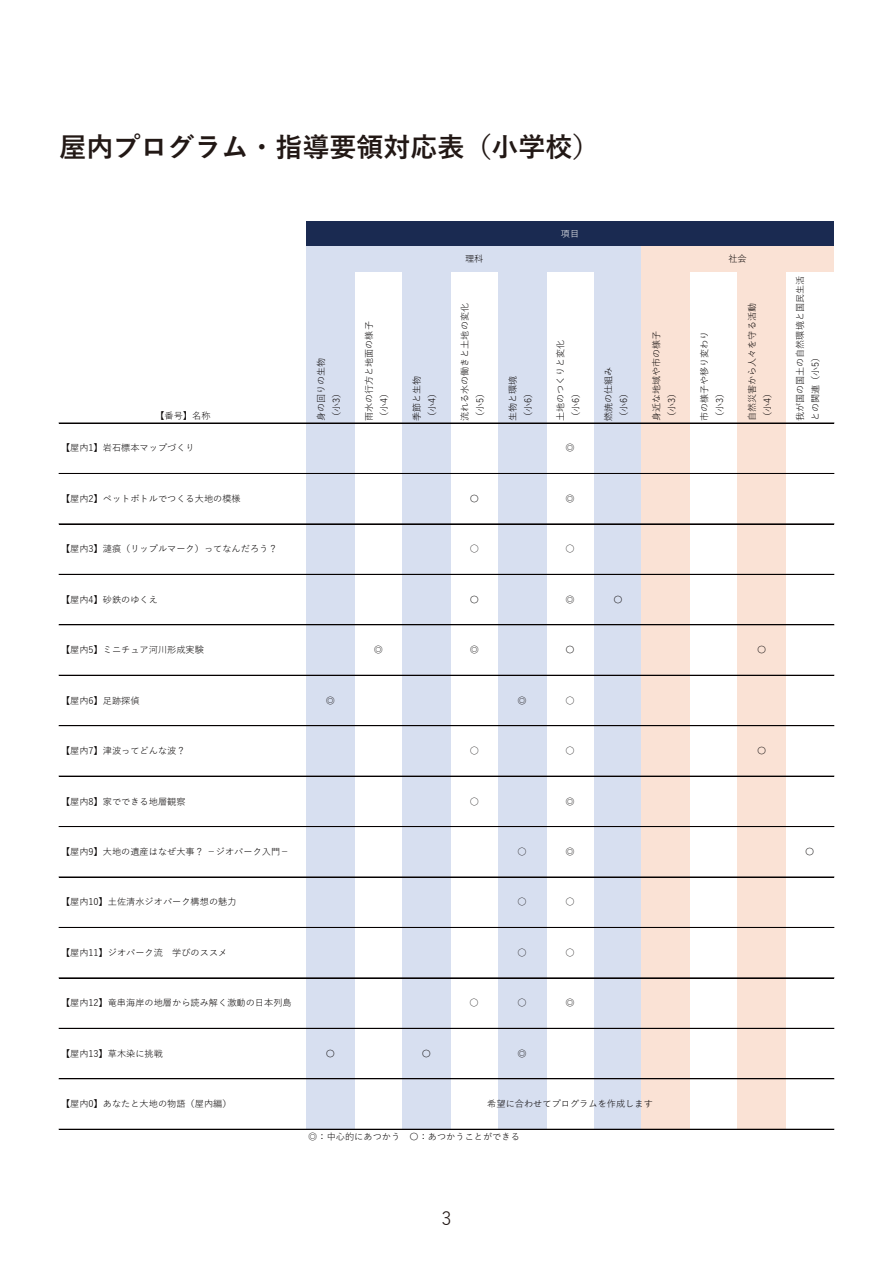
<style>
.page{position:relative;width:893px;height:1263px;background:#fff}
.page>*{position:absolute;margin:0;border:0;box-sizing:border-box;transform-origin:0 0}
.t1{font:700 27px "Yu Gothic";color:#221815}
.t2{font:18px "Yu Gothic";color:#221815}
.t3{font:9.15px/15.3px "Yu Gothic";color:#040000}
.t4{font:9.15px "Yu Gothic";color:#fff}
</style>
<div class="page">
<div style="left:306px;top:222px;width:528px;height:25px;background:#1a2a51"></div>
<div style="left:306px;top:246px;width:336px;height:26px;background:#d7dff0"></div>
<div style="left:642px;top:246px;width:192px;height:26px;background:#fae2d5"></div>
<div style="left:306px;top:271px;width:49px;height:858px;background:#d7dff0"></div>
<div style="left:402px;top:271px;width:48px;height:858px;background:#d7dff0"></div>
<div style="left:498px;top:271px;width:48px;height:858px;background:#d7dff0"></div>
<div style="left:594px;top:271px;width:48px;height:858px;background:#d7dff0"></div>
<div style="left:642px;top:271px;width:48px;height:858px;background:#fae2d5"></div>
<div style="left:738px;top:271px;width:48px;height:858px;background:#fae2d5"></div>
<hr style="left:59px;top:423px;width:775px;height:1px;background:#040000">
<hr style="left:59px;top:473px;width:775px;height:1px;background:#040000">
<hr style="left:59px;top:524px;width:775px;height:1px;background:#040000">
<hr style="left:59px;top:574px;width:775px;height:1px;background:#040000">
<hr style="left:59px;top:624px;width:775px;height:1px;background:#040000">
<hr style="left:59px;top:625px;width:775px;height:1px;background:#040000">
<hr style="left:59px;top:675px;width:775px;height:1px;background:#040000">
<hr style="left:59px;top:725px;width:775px;height:1px;background:#040000">
<hr style="left:59px;top:726px;width:775px;height:1px;background:#040000">
<hr style="left:59px;top:776px;width:775px;height:1px;background:#040000">
<hr style="left:59px;top:826px;width:775px;height:1px;background:#040000">
<hr style="left:59px;top:877px;width:775px;height:1px;background:#040000">
<hr style="left:59px;top:927px;width:775px;height:1px;background:#040000">
<hr style="left:59px;top:978px;width:775px;height:1px;background:#040000">
<hr style="left:59px;top:1028px;width:775px;height:1px;background:#040000">
<hr style="left:59px;top:1078px;width:775px;height:1px;background:#040000">
<hr style="left:59px;top:1079px;width:775px;height:1px;background:#040000">
<hr style="left:59px;top:1129px;width:775px;height:1px;background:#040000">
<h1 class="t1" style="left:59px;top:132px;width:541px">屋内プログラム・指導要領対応表（小学校）</h1>
<p class="t4" style="left:561px;top:225px;width:20px">項目</p>
<p class="t3" style="left:155px;top:407px;width:57px">【番号】名称</p>
<p class="t3" style="left:312px;top:421px;width:65px;rotate:-90deg">身の回りの生物（小3）</p>
<p class="t3" style="left:360px;top:421px;width:102px;rotate:-90deg">雨水の行方と地面の様子（小4）</p>
<p class="t3" style="left:408px;top:421px;width:47px;rotate:-90deg">季節と生物（小4）</p>
<p class="t3" style="left:465px;top:250px;width:20px">理科</p>
<p class="t3" style="left:728px;top:250px;width:20px">社会</p>
<p class="t3" style="left:456px;top:421px;width:120px;rotate:-90deg">流れる水の働きと土地の変化（小5）</p>
<p class="t3" style="left:504px;top:421px;width:47px;rotate:-90deg">生物と環境（小6）</p>
<p class="t3" style="left:552px;top:421px;width:83px;rotate:-90deg">土地のつくりと変化（小6）</p>
<p class="t3" style="left:600px;top:421px;width:56px;rotate:-90deg">燃焼の仕組み（小6）</p>
<p class="t3" style="left:648px;top:421px;width:93px;rotate:-90deg">身近な地域や市の様子（小3）</p>
<p class="t3" style="left:695px;top:421px;width:93px;rotate:-90deg">市の様子や移り変わり（小3）</p>
<p class="t3" style="left:743px;top:421px;width:120px;rotate:-90deg">自然災害から人々を守る活動（小4）</p>
<p class="t3" style="left:61px;top:439px;width:135px">【屋内1】岩石標本マップづくり</p>
<p class="t3" style="left:565px;top:439px;width:11px">◎</p>
<p class="t3" style="left:61px;top:490px;width:181px">【屋内2】ペットボトルでつくる大地の模様</p>
<p class="t3" style="left:470px;top:490px;width:11px">〇</p>
<p class="t3" style="left:565px;top:490px;width:11px">◎</p>
<p class="t3" style="left:61px;top:540px;width:218px">【屋内3】漣痕（リップルマーク）ってなんだろう？</p>
<p class="t3" style="left:470px;top:540px;width:11px">○</p>
<p class="t3" style="left:565px;top:540px;width:11px">○</p>
<p class="t3" style="left:61px;top:591px;width:98px">【屋内4】砂鉄のゆくえ</p>
<p class="t3" style="left:470px;top:591px;width:11px">〇</p>
<p class="t3" style="left:565px;top:591px;width:11px">◎</p>
<p class="t3" style="left:613px;top:591px;width:11px">〇</p>
<p class="t3" style="left:61px;top:641px;width:144px">【屋内5】ミニチュア河川形成実験</p>
<p class="t3" style="left:374px;top:641px;width:11px">◎</p>
<p class="t3" style="left:470px;top:641px;width:11px">◎</p>
<p class="t3" style="left:565px;top:641px;width:11px">〇</p>
<p class="t3" style="left:757px;top:641px;width:11px">〇</p>
<p class="t3" style="left:61px;top:691px;width:80px">【屋内6】足跡探偵</p>
<p class="t3" style="left:326px;top:691px;width:11px">◎</p>
<p class="t3" style="left:518px;top:691px;width:11px">◎</p>
<p class="t3" style="left:565px;top:691px;width:11px">○</p>
<p class="t3" style="left:61px;top:742px;width:126px">【屋内7】津波ってどんな波？</p>
<p class="t3" style="left:470px;top:742px;width:11px">○</p>
<p class="t3" style="left:565px;top:742px;width:11px">○</p>
<p class="t3" style="left:757px;top:742px;width:11px">〇</p>
<p class="t3" style="left:61px;top:792px;width:126px">【屋内8】家でできる地層観察</p>
<p class="t3" style="left:470px;top:792px;width:11px">○</p>
<p class="t3" style="left:565px;top:792px;width:11px">◎</p>
<p class="t3" style="left:791px;top:421px;width:147px;rotate:-90deg">我が国の国土の自然環境と国民生活との関連（小5）</p>
<p class="t3" style="left:61px;top:843px;width:230px">【屋内9】大地の遺産はなぜ大事？－ジオパーク入門－</p>
<p class="t3" style="left:518px;top:843px;width:11px">○</p>
<p class="t3" style="left:565px;top:843px;width:11px">◎</p>
<p class="t3" style="left:805px;top:843px;width:11px">〇</p>
<p class="t3" style="left:61px;top:893px;width:177px">【屋内10】土佐清水ジオパーク構想の魅力</p>
<p class="t3" style="left:518px;top:893px;width:11px">○</p>
<p class="t3" style="left:565px;top:893px;width:11px">○</p>
<p class="t3" style="left:61px;top:944px;width:168px">【屋内11】ジオパーク流 学びのススメ</p>
<p class="t3" style="left:518px;top:944px;width:11px">○</p>
<p class="t3" style="left:565px;top:944px;width:11px">○</p>
<p class="t3" style="left:61px;top:994px;width:232px">【屋内12】竜串海岸の地層から読み解く激動の日本列島</p>
<p class="t3" style="left:470px;top:994px;width:11px">○</p>
<p class="t3" style="left:518px;top:994px;width:11px">○</p>
<p class="t3" style="left:565px;top:994px;width:11px">◎</p>
<p class="t3" style="left:61px;top:1044px;width:104px">【屋内13】草木染に挑戦</p>
<p class="t3" style="left:326px;top:1044px;width:11px">〇</p>
<p class="t3" style="left:422px;top:1044px;width:11px">〇</p>
<p class="t3" style="left:518px;top:1044px;width:11px">◎</p>
<p class="t3" style="left:61px;top:1095px;width:172px">【屋内0】あなたと大地の物語（屋内編）</p>
<p class="t3" style="left:487px;top:1095px;width:167px">希望に合わせてプログラムを作成します</p>
<p class="t3" style="left:308px;top:1128px;width:213px">◎：中心的にあつかう 〇：あつかうことができる</p>
<h2 class="t2" style="left:441px;top:1201px;width:12px">3</h2>
</div>
